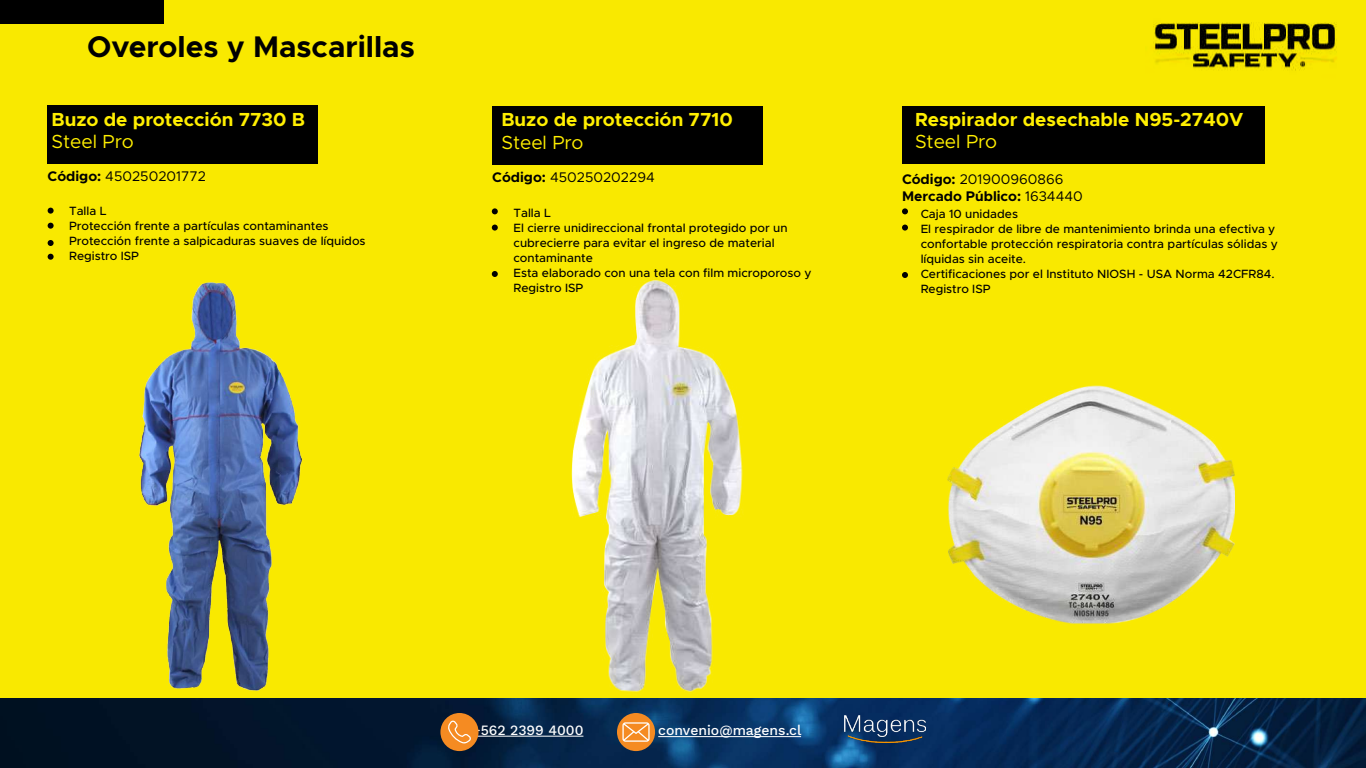
<style>
.page{position:relative;width:1366px;height:768px;background:#fff}
.page>*{position:absolute;margin:0;border:0;box-sizing:border-box;transform-origin:0 0}
.t1{font:700 30px "Metropolis";color:#000}
.t2{font:700 19px "Metropolis";color:#ffef00}
.t3{font:19px "Metropolis";color:#ffef00}
.t4{font:700 14px/16.8px "Metropolis";color:#000}
.t5{font:14px "Metropolis";color:#000}
.t6{font:500 14px "Work Sans";color:#fff}
.t7{font:500 12px/15px "Metropolis";color:#000}
.s1{font-weight:700}
.s2{font-weight:400}
</style>
<div class="page">
<img style="left:0;top:698px;width:1366px;height:70px">
<div style="left:617px;top:713px;width:38px;height:38px;background:#f58b22;border-radius:50%"></div>
<svg style="left:622px;top:722px;width:28px;height:20px"></svg>
<hr style="left:658px;top:736px;width:143px;height:1px;background:#fff">
<hr style="left:450px;top:736px;width:133px;height:1px;background:#fff">
<div style="left:440px;top:713px;width:39px;height:38px;background:#f58b22;border-radius:50%"></div>
<svg style="left:448px;top:720px;width:23px;height:23px"></svg>
<img style="left:845px;top:716px;width:81px;height:27px">
<div style="left:0;top:0;width:1366px;height:698px;background:#f9e900"></div>
<img style="left:9px;top:282px;width:348px;height:417px">
<img style="left:571px;top:278px;width:172px;height:414px">
<img style="left:948px;top:385px;width:287px;height:239px">
<div style="left:0;top:0;width:163px;height:24px;background:#000"></div>
<svg style="left:48px;top:208px;width:6px;height:6px"></svg>
<svg style="left:48px;top:240px;width:6px;height:6px"></svg>
<svg style="left:492px;top:208px;width:6px;height:6px"></svg>
<svg style="left:492px;top:225px;width:6px;height:6px"></svg>
<svg style="left:902px;top:208px;width:6px;height:6px"></svg>
<svg style="left:902px;top:225px;width:6px;height:6px"></svg>
<svg style="left:48px;top:223px;width:6px;height:6px"></svg>
<svg style="left:492px;top:271px;width:6px;height:6px"></svg>
<svg style="left:48px;top:254px;width:6px;height:6px"></svg>
<img style="left:1153px;top:22px;width:184px;height:49px">
<div style="left:48px;top:105px;width:270px;height:59px;background:#000"></div>
<div style="left:492px;top:106px;width:270px;height:59px;background:#000"></div>
<div style="left:902px;top:106px;width:363px;height:58px;background:#000"></div>
<svg style="left:902px;top:272px;width:6px;height:6px"></svg>
<h1 class="t1" style="left:87px;top:28px;width:329px">Overoles y Mascarillas</h1>
<h2 class="t2" style="left:51px;top:107px;width:255px">Buzo de protección 7730 B</h2>
<h2 class="t3" style="left:51px;top:130px;width:84px">Steel Pro</h2>
<h2 class="t2" style="left:501px;top:108px;width:233px">Buzo de protección 7710</h2>
<h2 class="t3" style="left:501px;top:131px;width:84px">Steel Pro</h2>
<h2 class="t2" style="left:915px;top:107px;width:330px">Respirador desechable N95-2740V</h2>
<h2 class="t3" style="left:915px;top:130px;width:84px">Steel Pro</h2>
<p class="t5" style="left:48px;top:168px;width:160px"><span class="s1">Código:</span> 450250201772</p>
<p class="t5" style="left:492px;top:168px;width:164px"><span class="s1">Código:</span> 450250202294</p>
<p class="t7" style="left:514px;top:205px;width:300px">Talla L<br>El cierre unidireccional frontal protegido por un cubrecierre para evitar el ingreso de material contaminante<br>Esta elaborado con una tela con film microporoso y<br>Registro ISP</p>
<p class="t4" style="left:902px;top:171px;width:182px">Código: <span class="s2">201900960866<br></span>Mercado Público: <span class="s2">1634440</span></p>
<p class="t7" style="left:69px;top:204px;width:298px">Talla L<br>Protección frente a partículas contaminantes<br>Protección frente a salpicaduras suaves de líquidos<br>Registro ISP</p>
<p class="t7" style="left:921px;top:206px;width:359px">Caja 10 unidades<br>El respirador de libre de mantenimiento brinda una efectiva y confortable protección respiratoria contra partículas sólidas y líquidas sin aceite.<br>Certificaciones por el Instituto NIOSH - USA Norma 42CFR84.<br>Registro ISP</p>
<p class="t6" style="left:472px;top:719px;width:113px">+562 2399 4000</p>
<p class="t6" style="left:658px;top:720px;width:145px">convenio@magens.cl</p>
</div>
